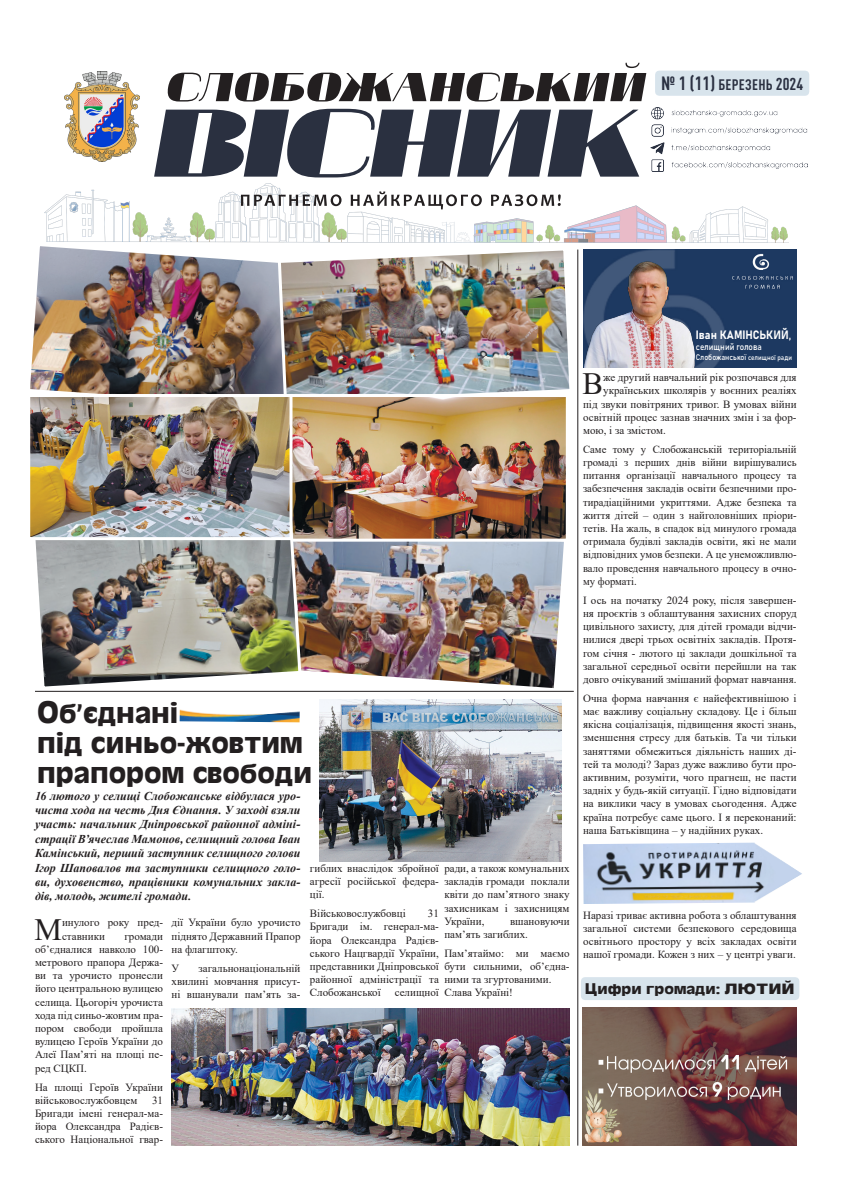
<style>
.page{position:relative;width:842px;height:1191px;background:#fff}
.page>*{position:absolute;margin:0;border:0;box-sizing:border-box;transform-origin:0 0}
.t1{font:30.9px "Times New Roman";color:#231f20}
.t2{font:700 25px "Antique Olive";color:#231f20}
.t3{font:700 condensed 15px "DIN Pro";letter-spacing:.02em;color:#2a3040}
.t4{font:700 12.6px "Antique Olive";color:#231f20;scale:1.09 1}
.t5{font:italic 700 12px/14.4px "Times New Roman";letter-spacing:-.005em;color:#231f20;text-align:justify}
.t6{font:12px "Bahnschrift";color:#fff;scale:.91 1}
.t7{font:11px/13.2px "Times New Roman";color:#231f20;text-align:justify}
.t8{font:9px "Bahnschrift";color:#fff;scale:.91 1}
.t9{font:8px "Bahnschrift";color:#fff;scale:.91 1}
.s1{font-size:19px;color:#2a3041}
.s2{font-size:17px;color:#2a3041}
.s3{font-size:7px}
.s4{font-size:29px}
.s5{font-size:14.4px}
.s6{font-size:16.2px}
</style>
<div class="page">
<div style="left:655px;top:71px;width:154px;height:25px;background:#d8e4ec"></div>
<div style="left:581px;top:977px;width:218px;height:23px;background:#d8e4ec"></div>
<img style="left:44px;top:183px;width:744px;height:59px">
<img style="left:65px;top:72px;width:75px;height:90px">
<svg style="left:154px;top:109px;width:485px;height:68px"></svg>
<svg style="left:167px;top:63px;width:479px;height:38px"></svg>
<svg style="left:241px;top:191px;width:320px;height:18px"></svg>
<img style="left:650px;top:107px;width:157px;height:65px">
<hr style="left:577px;top:249px;width:1px;height:896px;background:#231f20">
<hr style="left:35px;top:691px;width:539px;height:1px;background:#231f20">
<img style="left:583px;top:249px;width:214px;height:119px">
<img style="left:30px;top:241px;width:270px;height:153px">
<img style="left:276px;top:246px;width:294px;height:148px">
<img style="left:303px;top:541px;width:261px;height:147px">
<img style="left:292px;top:398px;width:273px;height:139px">
<div style="left:285px;top:394px;width:284px;height:147px;border:3px solid #fff"></div>
<img style="left:35px;top:507px;width:268px;height:184px">
<img style="left:31px;top:398px;width:257px;height:138px">
<div style="left:27px;top:394px;width:265px;height:146px;border:3px solid #fff"></div>
<img style="left:319px;top:700px;width:243px;height:161px">
<img style="left:171px;top:1009px;width:399px;height:136px">
<img style="left:583px;top:1007px;width:214px;height:138px">
<img style="left:583px;top:842px;width:219px;height:62px">
<img style="left:180px;top:709px;width:120px;height:13px">
<img style="left:585px;top:242px;width:123px;height:126px">
<p class="t3" style="left:661px;top:73px;width:144px"><span class="s1">№ 1 (11)</span> БЕРЕЗЕНЬ <span class="s2">2024</span></p>
<p class="t6" style="left:696px;top:326px;width:106px">Іван КАМІНСЬКИЙ,</p>
<p class="t8" style="left:696px;top:340px;width:74px">селищний голова</p>
<p class="t9" style="left:696px;top:351px;width:107px">Слобожанської <span class="s3">селищної ради</span></p>
<p class="t1" style="left:582px;top:362px;width:22px">В</p>
<p class="t7" style="left:603px;top:370px;width:195px">же другий навчальний рік розпочався для</p>
<p class="t7" style="left:603px;top:384px;width:195px">українських школярів у воєнних реаліях</p>
<p class="t7" style="left:583px;top:397px;width:215px">під звуки повітряних тривог. В умовах війни</p>
<p class="t7" style="left:583px;top:410px;width:215px">освітній процес зазнав значних змін і за фор-</p>
<p class="t7" style="left:583px;top:423px;width:84px">мою, і за змістом.</p>
<p class="t7" style="left:583px;top:442px;width:215px">Саме тому у Слобожанській територіальній громаді з перших днів війни вирішувались питання організації навчального процесу та забезпечення закладів освіти безпечними про&shy;тирадіаційними укриттями. Адже безпека та життя дітей – один з найголовніших пріори&shy;тетів. На жаль, в спадок від минулого громада отримала будівлі закладів освіти, які не мали відповідних умов безпеки. А це унеможливлю&shy;вало проведення навчального процесу в очно&shy;му форматі.</p>
<p class="t7" style="left:583px;top:593px;width:215px">І ось на початку 2024 року, після завершен&shy;ня проєктів з облаштування захисних споруд цивільного захисту, для дітей громади відчи&shy;нилися двері трьох освітніх закладів. Протя&shy;гом січня - лютого ці заклади дошкільної та загальної середньої освіти перейшли на так довго очікуваний змішаний формат навчання.</p>
<p class="t7" style="left:583px;top:691px;width:215px">Очна форма навчання є найефективнішою і має важливу соціальну складову. Це і більш якісна соціалізація, підвищення якості знань, зменшення стресу для батьків. Та чи тільки заняттями обмежиться діяльність наших ді&shy;тей та молоді? Зараз дуже важливо бути про&shy;активним, розуміти, чого прагнеш, не пасти задніх у будь-якій ситуації. Гідно відповідати на виклики часу в умовах сьогодення. Адже країна потребує саме цього. І я переконаний: наша Батьківщина – у надійних руках.</p>
<p class="t2" style="left:37px;top:697px;width:142px"><span class="s4">О</span>б’єднані</p>
<p class="t2" style="left:37px;top:727px;width:267px">під синьо-жовтим</p>
<p class="t2" style="left:37px;top:757px;width:276px">прапором свободи</p>
<p class="t5" style="left:35px;top:788px;width:267px">16 лютого у селищі Слобожанське відбулася уро&shy;чиста хода на честь Дня Єднання. У заході взяли участь: начальник Дніпровської районної адміні&shy;страції В’ячеслав Мамонов, селищний голова Іван Камінський, перший заступник селищного голови Ігор Шаповалов та заступники селищного голо&shy;ви, духовенство, працівники комунальних закла&shy;дів, молодь, жителі громади.</p>
<p class="t7" style="left:310px;top:861px;width:130px">гиблих внаслідок збройної агресії російської федера&shy;ції.</p>
<p class="t7" style="left:310px;top:906px;width:97px">Військовослужбовці</p>
<p class="t7" style="left:444px;top:861px;width:127px">ради, а також комунальних закладів громади поклали квіти до пам’ятного знаку захисникам і захисницям України,</p>
<p class="t7" style="left:310px;top:906px;width:130px;text-indent:118px">31<br>Бригади ім. генерал-ма&shy;йора Олександра Радієв&shy;ського Нацгвардії України, представники Дніпровської районної адміністрації та Слобожанської</p>
<p class="t7" style="left:583px;top:908px;width:215px">Наразі триває активна робота з облаштування загальної системи безпекового середовища освітнього простору у всіх закладах освіти нашої громади. Кожен з них – у центрі уваги.</p>
<p class="t7" style="left:171px;top:915px;width:130px">дії України було урочисто піднято Державний Прапор на флагштоку.</p>
<p class="t7" style="left:171px;top:961px;width:9px">У</p>
<p class="t1" style="left:34px;top:907px;width:29px">М</p>
<p class="t7" style="left:62px;top:915px;width:102px">инулого року пред&shy;ставники</p>
<p class="t7" style="left:444px;top:914px;width:127px;text-indent:66px">вшановуючи пам’ять загиблих.</p>
<p class="t7" style="left:444px;top:946px;width:127px">Пам’ятаймо: ми маємо бути сильними, об’єдна&shy;ними та згуртованими.</p>
<p class="t7" style="left:444px;top:985px;width:70px">Слава Україні!</p>
<p class="t4" style="left:585px;top:981px;width:194px"><span class="s5">Ц</span>ифри громади: <span class="s6">лютий</span></p>
<p class="t7" style="left:35px;top:929px;width:129px;text-indent:89px">громади об’єдналися навколо 100- метрового прапора Держа&shy;ви та урочисто пронесли його центральною вулицею селища. Цьогоріч урочиста хода під синьо-жовтим пра&shy;пором свободи пройшла вулицею Героїв України до Алеї Пам’яті на площі пе&shy;ред СЦКП.</p>
<p class="t7" style="left:35px;top:1079px;width:129px">На площі Героїв України військовослужбовцем</p>
<p class="t7" style="left:171px;top:961px;width:130px;text-indent:27px">загальнонаціональній хвилині мовчання присут&shy;ні вшанували пам’ять за-</p>
<p class="t7" style="left:395px;top:985px;width:46px">селищної</p>
<p class="t7" style="left:35px;top:1093px;width:129px;text-indent:117px">31<br>Бригади імені генерал-ма&shy;йора Олександра Радієв&shy;ського Національної гвар-</p>
</div>
